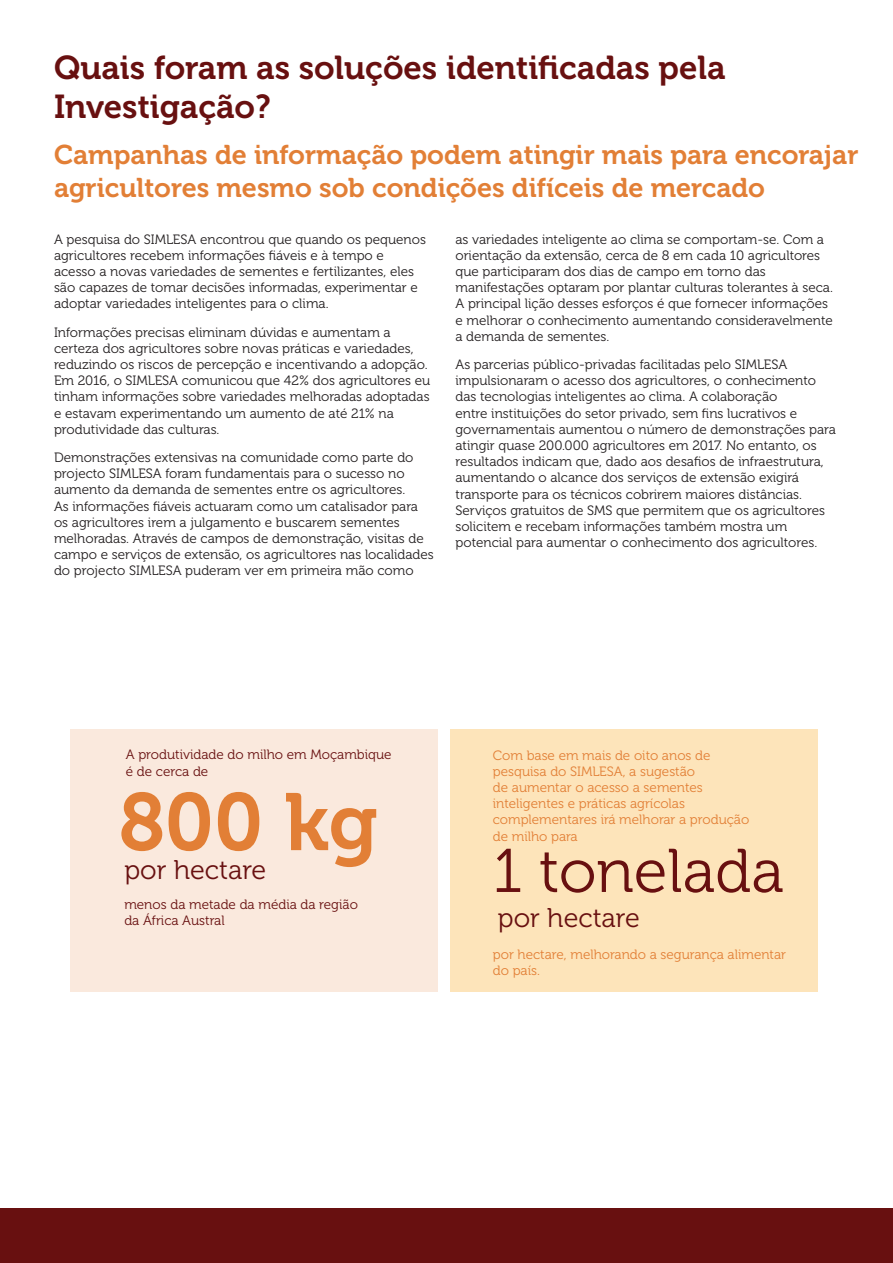
<style>
.page{position:relative;width:893px;height:1263px;background:#fff}
.page>*{position:absolute;margin:0;border:0;box-sizing:border-box;transform-origin:0 0}
.t1{font:80.55px "Museo 700";color:#e27f36}
.t2{font:61.5px "Museo 300";color:#681010}
.t3{font:33px/39.6px "Museo 700";color:#681010}
.t4{font:27px/32.4px "Museo 700";color:#e27f36}
.t5{font:27px "Museo 300";color:#681010}
.t6{font:13.5px/16.2px "Museo 300";color:#231f20}
.t7{font:13.5px/16.2px "Museo 300";color:#e27f36}
.t8{font:13.5px/16.2px "Museo 300";color:#681010}
</style>
<div class="page">
<div style="left:0;top:1209px;width:893px;height:54px;background:#681010"></div>
<div style="left:451px;top:729px;width:367px;height:263px;background:#fde4ba"></div>
<div style="left:71px;top:729px;width:367px;height:263px;background:#fae9dd"></div>
<p class="t3" style="left:54px;top:48px;width:673px">Quais foram as soluções identificadas pela<br>Investigação?</p>
<p class="t4" style="left:54px;top:139px;width:806px">Campanhas de informação podem atingir mais para encorajar agricultores mesmo sob condições difíceis de mercado</p>
<p class="t6" style="left:54px;top:231px;width:373px">A pesquisa do SIMLESA encontrou que quando os pequenos agricultores recebem informações fiáveis e à tempo e acesso a novas variedades de sementes e fertilizantes, eles são capazes de tomar decisões informadas, experimentar e adoptar variedades inteligentes para o clima.</p>
<p class="t6" style="left:54px;top:324px;width:378px">Informações precisas eliminam dúvidas e aumentam a certeza dos agricultores sobre novas práticas e variedades, reduzindo os riscos de percepção e incentivando a adopção.<br>Em 2016, o SIMLESA comunicou que 42% dos agricultores eu tinham informações sobre variedades melhoradas adoptadas e estavam experimentando um aumento de até 21% na produtividade das culturas.</p>
<p class="t6" style="left:54px;top:449px;width:381px">Demonstrações extensivas na comunidade como parte do projecto SIMLESA foram fundamentais para o sucesso no aumento da demanda de sementes entre os agricultores.<br>As informações fiáveis actuaram como um catalisador para os agricultores irem a julgamento e buscarem sementes melhoradas. Através de campos de demonstração, visitas de campo e serviços de extensão, os agricultores nas localidades do projecto SIMLESA puderam ver em primeira mão como</p>
<p class="t6" style="left:455px;top:231px;width:379px">as variedades inteligente ao clima se comportam-se. Com a orientação da extensão, cerca de 8 em cada 10 agricultores que participaram dos dias de campo em torno das manifestações optaram por plantar culturas tolerantes à seca.<br>A principal lição desses esforços é que fornecer informações e melhorar o conhecimento aumentando consideravelmente a demanda de sementes.</p>
<p class="t6" style="left:455px;top:356px;width:382px">As parcerias público-privadas facilitadas pelo SIMLESA impulsionaram o acesso dos agricultores, o conhecimento das tecnologias inteligentes ao clima. A colaboração<br>entre instituições do setor privado, sem fins lucrativos e governamentais aumentou o número de demonstrações para atingir quase 200.000 agricultores em 2017. No entanto, os resultados indicam que, dado aos desafios de infraestrutura, aumentando o alcance dos serviços de extensão exigirá transporte para os técnicos cobrirem maiores distâncias.<br>Serviços gratuitos de SMS que permitem que os agricultores solicitem e recebam informações também mostra um potencial para aumentar o conhecimento dos agricultores.</p>
<p class="t8" style="left:126px;top:747px;width:267px">A produtividade do milho em Moçambique é de cerca de</p>
<p class="t1" style="left:118px;top:777px;width:261px">800 kg</p>
<p class="t5" style="left:124px;top:855px;width:144px">por hectare</p>
<p class="t8" style="left:124px;top:896px;width:235px">menos da metade da média da região da África Austral</p>
<p class="t7" style="left:493px;top:747px;width:258px">Com base em mais de oito anos de pesquisa do SIMLESA, a sugestão<br>de aumentar o acesso a sementes inteligentes e práticas agrícolas complementares irá melhorar a produção de milho para</p>
<p class="t2" style="left:493px;top:838px;width:292px">1 tonelada</p>
<p class="t5" style="left:498px;top:903px;width:144px">por hectare</p>
<p class="t7" style="left:493px;top:947px;width:295px">por hectare, melhorando a segurança alimentar do país.</p>
</div>
